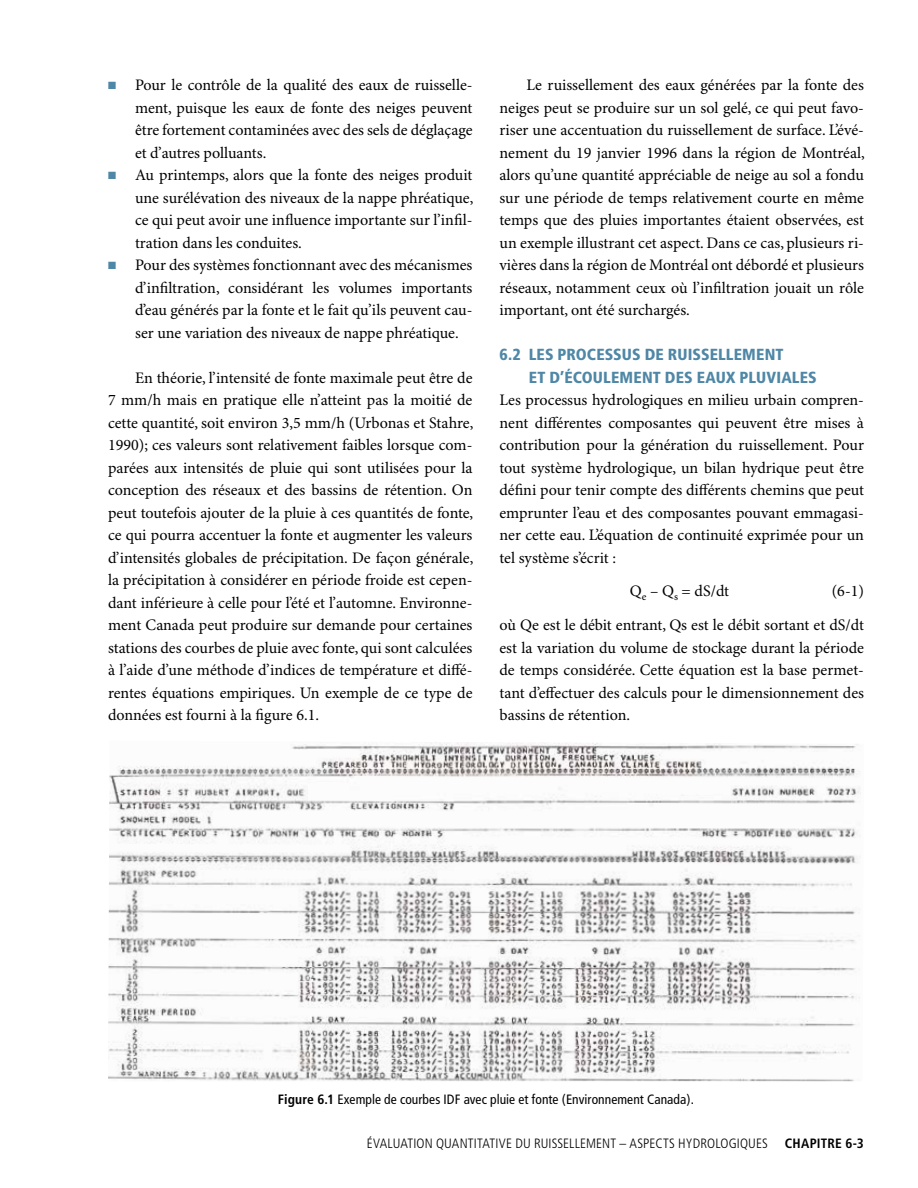
<style>
.page{position:relative;width:918px;height:1188px;background:#fff}
.page>*{position:absolute;margin:0;border:0;box-sizing:border-box;transform-origin:0 0}
.t1{font:16.05px/22.5px "Minion Pro";color:#000;text-align:justify}
.t2{font:900 condensed 16.05px/22.5px "Frutiger";letter-spacing:.005em;color:#4f87a6}
.t3{font:condensed 13.5px "Frutiger";letter-spacing:.005em;color:#000}
.t4{font:300 condensed 13.5px "Frutiger";letter-spacing:.01em;color:#000}
.t5{font:700 condensed 13.5px "Frutiger";letter-spacing:.015em;color:#000}
.s1{color:#4f87a6}
.s2{font-weight:700}
</style>
<div class="page">
<img style="left:108px;top:742px;width:753px;height:339px">
<p class="t1" style="left:135px;top:74px;width:339px;text-indent:-27px"><span class="s1">■</span> Pour le contrôle de la qualité des eaux de ruisselle&shy;ment, puisque les eaux de fonte des neiges peuvent être fortement contaminées avec des sels de déglaçage et d’autres polluants.</p>
<p class="t1" style="left:135px;top:164px;width:340px;text-indent:-27px"><span class="s1">■</span> Au printemps, alors que la fonte des neiges produit une surélévation des niveaux de la nappe phréatique, ce qui peut avoir une influence importante sur l’infil&shy;tration dans les conduites.</p>
<p class="t1" style="left:135px;top:254px;width:339px;text-indent:-27px"><span class="s1">■</span> Pour des systèmes fonctionnant avec des mécanismes d’infiltration, considérant les volumes importants d’eau générés par la fonte et le fait qu’ils peuvent cau&shy;ser une variation des niveaux de nappe phréatique.</p>
<p class="t1" style="left:108px;top:367px;width:367px;text-indent:27px">En théorie, l’intensité de fonte maximale peut être de 7 mm/h mais en pratique elle n’atteint pas la moitié de cette quantité, soit environ 3,5 mm/h (Urbonas et Stahre, 1990); ces valeurs sont relativement faibles lorsque com&shy;parées aux intensités de pluie qui sont utilisées pour la conception des réseaux et des bassins de rétention. On peut toutefois ajouter de la pluie à ces quantités de fonte, ce qui pourra accentuer la fonte et augmenter les valeurs d’intensités globales de précipitation. De façon générale, la précipitation à considérer en période froide est cepen&shy;dant inférieure à celle pour l’été et l’automne. Environne&shy;ment Canada peut produire sur demande pour certaines stations des courbes de pluie avec fonte, qui sont calculées à l’aide d’une méthode d’indices de température et diffé&shy;rentes équations empiriques. Un exemple de ce type de données est fourni à la figure 6.1.</p>
<p class="t1" style="left:500px;top:74px;width:367px;text-indent:27px">Le ruissellement des eaux générées par la fonte des neiges peut se produire sur un sol gelé, ce qui peut favo&shy;riser une accentuation du ruissellement de surface. L’évé&shy;nement du 19 janvier 1996 dans la région de Montréal, alors qu’une quantité appréciable de neige au sol a fondu sur une période de temps relativement courte en même temps que des pluies importantes étaient observées, est un exemple illustrant cet aspect. Dans ce cas, plusieurs ri&shy;vières dans la région de Montréal ont débordé et plusieurs réseaux, notamment ceux où l’infiltration jouait un rôle important, ont été surchargés.</p>
<p class="t2" style="left:529px;top:343px;width:289px;text-indent:-29px">6.2 LES PROCESSUS DE RUISSELLEMENT<br>ET D’ÉCOULEMENT DES EAUX PLUVIALES</p>
<p class="t1" style="left:500px;top:389px;width:366px">Les processus hydrologiques en milieu urbain compren&shy;nent différentes composantes qui peuvent être mises à contribution pour la génération du ruissellement. Pour tout système hydrologique, un bilan hydrique peut être défini pour tenir compte des différents chemins que peut emprunter l’eau et des composantes pouvant emmagasi&shy;ner cette eau. L’équation de continuité exprimée pour un tel système s’écrit :</p>
<p class="t1" style="left:630px;top:580px;width:101px">Q<sub>e</sub> – Q<sub>s</sub> = dS/dt</p>
<p class="t1" style="left:500px;top:574px;width:366px;line-height:34.5px;text-align:right">(6-1)<br>où Qe est le débit entrant, Qs est le débit sortant et dS/dt</p>
<p class="t1" style="left:500px;top:637px;width:366px">est la variation du volume de stockage durant la période de temps considérée. Cette équation est la base permet&shy;tant d’effectuer des calculs pour le dimensionnement des bassins de rétention.</p>
<p class="t3" style="left:278px;top:1092px;width:418px"><span class="s2">Figure 6.1</span> Exemple de courbes IDF avec pluie et fonte (Environnement Canada).</p>
<p class="t4" style="left:367px;top:1135px;width:403px">ÉVALUATION QUANTITATIVE DU RUISSELLEMENT – ASPECTS HYDROLOGIQUES</p>
<p class="t5" style="left:785px;top:1135px;width:81px">CHAPITRE 6-3</p>
</div>
